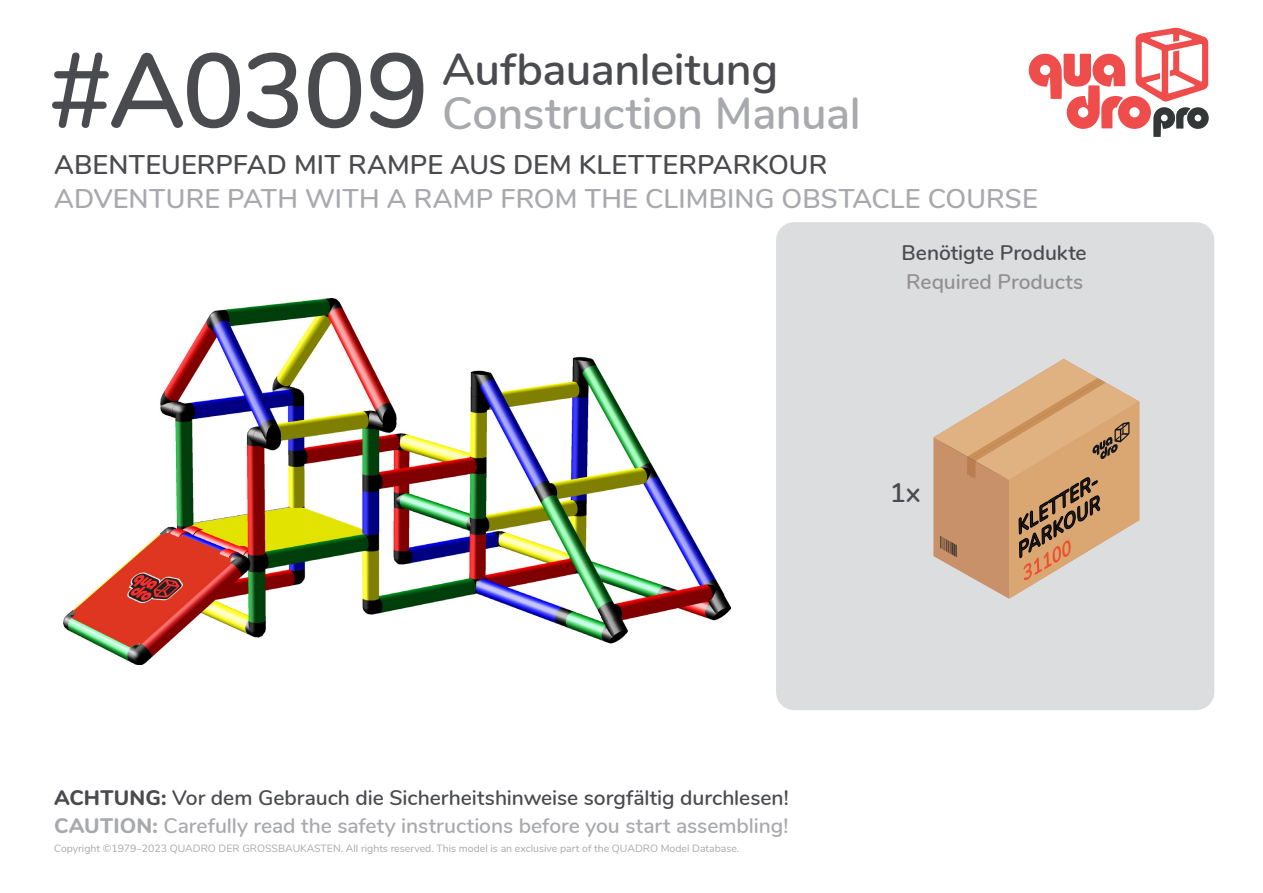
<style>
.page{position:relative;width:1263px;height:893px;background:#fff}
.page>*{position:absolute;margin:0;border:0;box-sizing:border-box;transform-origin:0 0}
.t1{font:600 105px "Nunito";letter-spacing:-.025em;color:#4a4b4e}
.t2{font:600 45px "Nunito";letter-spacing:-.01em;color:#a8a9ad}
.t3{font:600 45px "Nunito";letter-spacing:-.01em;color:#4a4b4e}
.t4{font:600 27px "Nunito";letter-spacing:.005em;color:#a8a9ad}
.Cover_Design_Name{font:600 27px "Nunito";color:#4a4b4e}
.t5{font:600 21px/27.9px "Nunito";letter-spacing:-.005em;color:#a8a9ad}
.Cover_Design_Name-2{font:600 21px "Nunito";letter-spacing:-.005em;color:#4a4b4e}
.Cover_Design_Name-3{font:600 21px "Nunito";letter-spacing:-.005em;color:#938f91}
.t6{font:10.5px "Nunito";color:#a8a9ad}
.s1{font-weight:800;color:#4a4b4e}
.s2{color:#4a4b4e}
.s3{font-weight:800}
</style>
<div class="page">
<svg style="left:1028px;top:28px;width:181px;height:109px"></svg>
<img style="left:64px;top:299px;width:666px;height:365px">
<div style="left:776px;top:222px;width:438px;height:488px;background:#dcdddf;border-radius:18px"></div>
<svg style="left:933px;top:359px;width:206px;height:240px"></svg>
<h1 class="t1" style="left:49px;top:14px;width:381px">#A0309</h1>
<h2 class="t3" style="left:442px;top:36px;width:337px">Aufbauanleitung</h2>
<h2 class="t2" style="left:442px;top:80px;width:420px">Construction Manual</h2>
<p class="Cover_Design_Name" style="left:54px;top:145px;width:774px">ABENTEUERPFAD MIT RAMPE AUS DEM KLETTERPARKOUR</p>
<p class="t4" style="left:54px;top:179px;width:985px">ADVENTURE PATH WITH A RAMP FROM THE CLIMBING OBSTACLE COURSE</p>
<p class="Cover_Design_Name-2" style="left:901px;top:238px;width:187px">Benötigte Produkte</p>
<p class="Cover_Design_Name-3" style="left:906px;top:266px;width:179px">Required Products</p>
<p class="Cover_Design_Name" style="left:890px;top:473px;width:32px">1x</p>
<p class="t5" style="left:54px;top:782px;width:736px"><span class="s1">ACHTUNG:</span> <span class="s2">Vor dem Gebrauch die Sicherheitshinweise sorgfältig durchlesen!<br></span><span class="s3">CAUTION:</span> Carefully read the safety instructions before you start assembling!</p>
<p class="t6" style="left:54px;top:840px;width:687px">Copyright ©1979–2023 QUADRO DER GROSSBAUKASTEN. All rights reserved. This model is an exclusive part of the QUADRO Model Database.</p>
</div>
